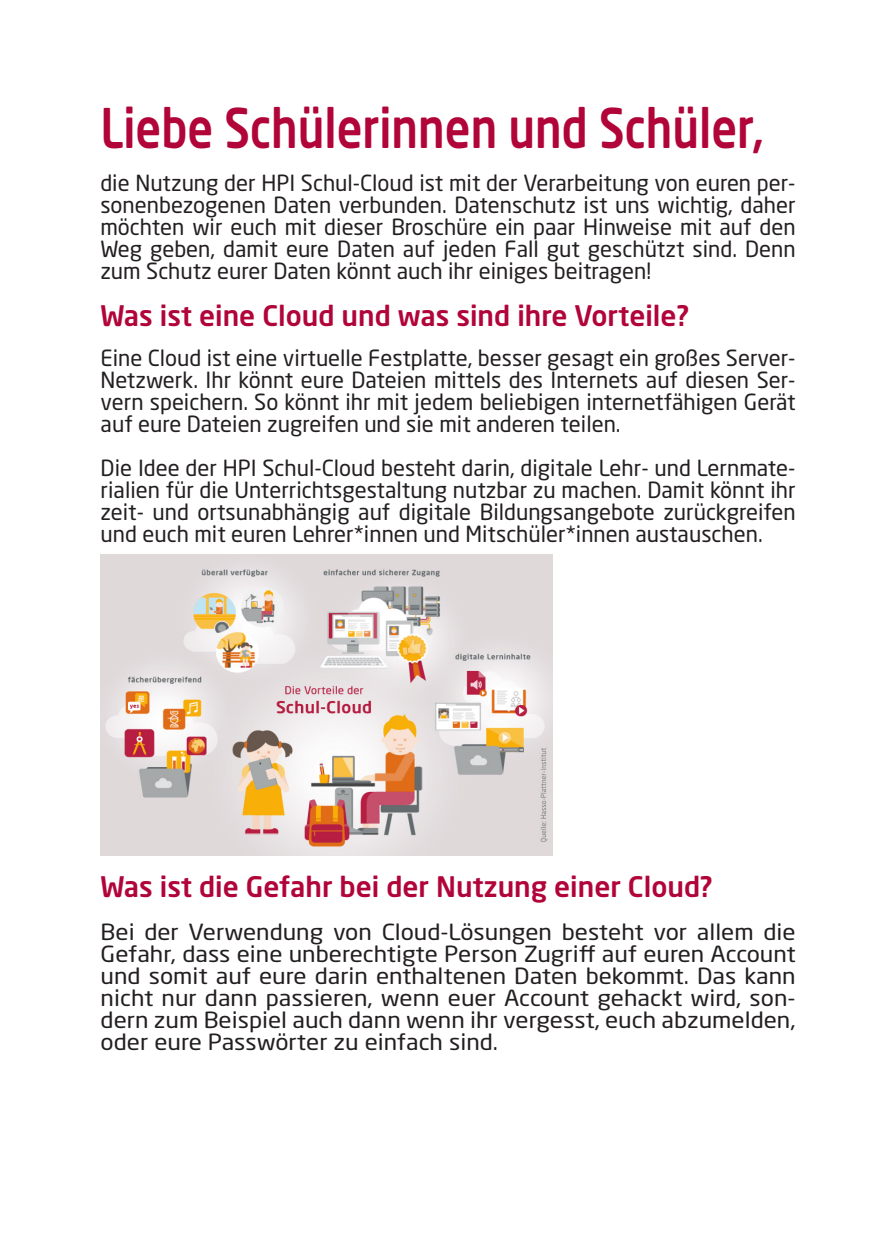
<style>
.page{position:relative;width:896px;height:1248px;background:#fff}
.page>*{position:absolute;margin:0;border:0;box-sizing:border-box;transform-origin:0 0}
.Name{font:500 54px "Neo Sans Std";color:#b10439;scale:.83 1}
.Name-2{font:500 28px "Neo Sans Std";color:#b10439}
.Fließtext{font:22px/22px "Neo Sans Std";color:#231f20;text-align:justify}
.Fließtext-2{font:22px/22px "Neo Sans Std";color:#231f20;text-align:justify;scale:1.1 1}
</style>
<div class="page">
<img style="left:100px;top:554px;width:453px;height:301px">
<p class="Name" style="left:100px;top:94px;width:801px">Liebe Schülerinnen und Schüler,</p>
<p class="Fließtext" style="left:100px;top:172px;width:697px">die Nutzung der HPI Schul-Cloud ist mit der Verarbeitung von euren per&shy;sonenbezogenen Daten verbunden. Datenschutz ist uns wichtig, daher möchten wir euch mit dieser Broschüre ein paar Hinweise mit auf den Weg geben, damit eure Daten auf jeden Fall gut geschützt sind. Denn zum Schutz eurer Daten könnt auch ihr einiges beitragen!</p>
<p class="Name-2" style="left:100px;top:298px;width:590px">Was ist eine Cloud und was sind ihre Vorteile?</p>
<p class="Fließtext" style="left:101px;top:346px;width:696px">Eine Cloud ist eine virtuelle Festplatte, besser gesagt ein großes Server-Netzwerk. Ihr könnt eure Dateien mittels des Internets auf diesen Ser&shy;vern speichern. So könnt ihr mit jedem beliebigen internetfähigen Gerät auf eure Dateien zugreifen und sie mit anderen teilen.</p>
<p class="Fließtext" style="left:101px;top:456px;width:696px">Die Idee der HPI Schul-Cloud besteht darin, digitale Lehr- und Lernmate&shy;rialien für die Unterrichtsgestaltung nutzbar zu machen. Damit könnt ihr zeit- und ortsunabhängig auf digitale Bildungsangebote zurückgreifen und euch mit euren Lehrer*innen und Mitschüler*innen austauschen.</p>
<p class="Name-2" style="left:100px;top:868px;width:613px">Was ist die Gefahr bei der Nutzung einer Cloud?</p>
<p class="Fließtext-2" style="left:101px;top:920px;width:633px">Bei der Verwendung von Cloud-Lösungen besteht vor allem die Gefahr, dass eine unberechtigte Person Zugriff auf euren Account und somit auf eure darin enthaltenen Daten bekommt. Das kann nicht nur dann passieren, wenn euer Account gehackt wird, son&shy;dern zum Beispiel auch dann wenn ihr vergesst, euch abzumelden, oder eure Passwörter zu einfach sind.</p>
</div>
